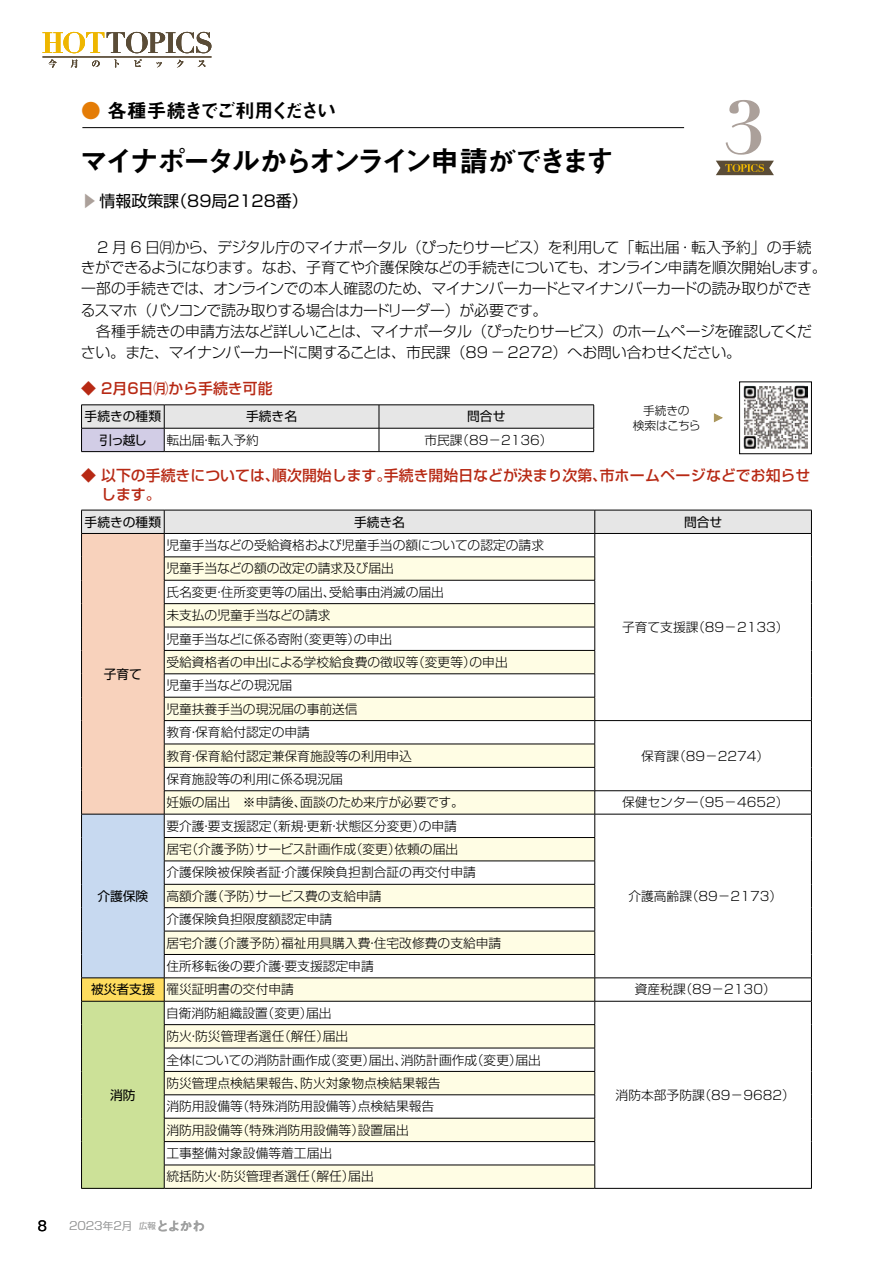
<style>
.page{position:relative;width:893px;height:1263px;background:#fff}
.page>*{position:absolute;margin:0;border:0;box-sizing:border-box;transform-origin:0 0}
.t1{font:29.25px "Midashi Go Pro MB31";letter-spacing:-.145em;color:#000}
.t2{font:19.65px "Midashi Go Pro MB31";letter-spacing:-.135em;color:#000}
.t3{font:15.9px "Shin Go Pro";color:#000}
.t4{font:300 14.85px/21.1px "Shin Go Pro";letter-spacing:-.035em;color:#000}
.t5{font:500 14.85px/19.2px "Shin Go Pro";color:#b72914}
.t6{font:13.35px "Midashi Go Pro MB31";color:#9fa0a0}
.t7{font:13.35px "Gothic MB101 Pro";color:#000}
.t8{font:300 12.75px/23.4px "Shin Go Pro";color:#000}
.t9{font:12.75px "Shin Go Pro";color:#000}
.t10{font:300 12.75px "Shin Go Pro";letter-spacing:-.02em;color:#000}
.t11{font:300 12.75px "Shin Go Pro";letter-spacing:-.025em;color:#000}
.t12{font:300 11.7px/14.9px "Shin Go Pro";letter-spacing:-.025em;color:#000;text-align:center}
.t13{font:300 11.1px "Shin Go Pro";color:#9fa0a0}
.s1{color:#e47c06}
.s2{color:#aba09a}
.s3{font-size:10.65px}
.s4{font-family:"Shin Go Pro";font-weight:300;font-size:8.55px}
</style>
<div class="page">
<svg style="left:48px;top:59px;width:9px;height:9px"></svg>
<svg style="left:71px;top:59px;width:6px;height:9px"></svg>
<svg style="left:92px;top:60px;width:8px;height:7px"></svg>
<svg style="left:114px;top:60px;width:5px;height:8px"></svg>
<svg style="left:134px;top:59px;width:8px;height:8px"></svg>
<svg style="left:156px;top:62px;width:6px;height:5px"></svg>
<svg style="left:177px;top:60px;width:6px;height:8px"></svg>
<svg style="left:198px;top:60px;width:7px;height:7px"></svg>
<svg style="left:43px;top:32px;width:168px;height:21px"></svg>
<hr style="left:43px;top:57px;width:168px;height:1px;background:#5a4c37">
<hr style="left:43px;top:70px;width:168px;height:1px;background:#5a4c37">
<svg style="left:726px;top:100px;width:35px;height:55px"></svg>
<svg style="left:716px;top:161px;width:58px;height:14px"></svg>
<hr style="left:82px;top:127px;width:602px;height:1px;background:#000">
<hr style="left:81px;top:1188px;width:83px;height:1px;background:#000">
<hr style="left:164px;top:1188px;width:431px;height:1px;background:#000">
<hr style="left:595px;top:1188px;width:217px;height:1px;background:#000">
<svg style="left:81px;top:510px;width:731px;height:678px"></svg>
<svg style="left:81px;top:405px;width:513px;height:47px"></svg>
<hr style="left:379px;top:451px;width:215px;height:1px;background:#000">
<img style="left:744px;top:386px;width:63px;height:63px">
<div style="left:739px;top:382px;width:73px;height:72px;border:1px solid #000"></div>
<svg style="left:714px;top:413px;width:8px;height:9px"></svg>
<p class="t7" style="left:38px;top:1215px;width:11px">8</p>
<h2 class="t2" style="left:81px;top:95px;width:257px"><span class="s1">●</span> 各種手続きでご利用ください</h2>
<h1 class="t1" style="left:79px;top:137px;width:537px">マイナポータルからオンライン申請ができます</h1>
<p class="t3" style="left:171px;top:188px;width:138px">（89局2128番(</p>
<p class="t3" style="left:81px;top:188px;width:99px"><span class="s2">⇔</span>情報政策課</p>
<p class="t4" style="left:81px;top:235px;width:747px;text-indent:17px">2 月 6 日㈪から、デジタル庁のマイナポータル（ぴったりサービス）を利用して「転出届・転入予約」の手続きができるようになります。なお、子育てや介護保険などの手続きについても、オンライン申請を順次開始します。一部の手続きでは、オンラインでの本人確認のため、マイナンバーカードとマイナンバーカードの読み取りができるスマホ（パソコンで読み取りする場合はカードリーダー）が必要です。<br>　各種手続きの申請方法など詳しいことは、マイナポータル（ぴったりサービス）のホームページを確認してください。また、マイナンバーカードに関することは、市民課（89 － 2272）へお問い合わせください。</p>
<p class="t5" style="left:81px;top:377px;width:193px">◆ 2月6日㈪から手続き可能</p>
<p class="t9" style="left:85px;top:406px;width:78px">手続きの種類</p>
<p class="t9" style="left:246px;top:406px;width:53px">手続き名</p>
<p class="t9" style="left:467px;top:406px;width:40px">問合せ</p>
<p class="t12" style="left:633px;top:401px;width:69px">手続きの<br>検索はこちら</p>
<p class="t9" style="left:100px;top:429px;width:49px">引っ越し</p>
<p class="t8" style="left:166px;top:427px;width:94px">転出届転入予約</p>
<p class="t8" style="left:200px;top:427px;width:14px">・</p>
<p class="t8" style="left:456px;top:427px;width:98px">)89－2136(</p>
<p class="t8" style="left:424px;top:427px;width:40px">市民課</p>
<p class="t5" style="left:81px;top:464px;width:200px">◆ 以下の手続きについては、　します。</p>
<p class="t5" style="left:272px;top:464px;width:121px">順次開始します。</p>
<p class="t5" style="left:384px;top:464px;width:225px">手続き開始日などが決まり次第、</p>
<p class="t5" style="left:600px;top:464px;width:212px">市ホームページなどでお知らせ</p>
<p class="t9" style="left:85px;top:511px;width:78px">手続きの種類</p>
<p class="t9" style="left:354px;top:511px;width:53px">手続き名</p>
<p class="t8" style="left:166px;top:532px;width:379px">児童手当などの受給資格および児童手当の額についての認定の請求</p>
<p class="t8" style="left:329px;top:555px;width:116px;text-indent:-163px">児童手当などの額の改定の請求及び届出<br>受給事由消滅の届出</p>
<p class="t8" style="left:166px;top:579px;width:171px">氏名変更住所変更等の届出、</p>
<p class="t8" style="left:166px;top:579px;width:166px;text-indent:46px">・<br>未支払の児童手当などの請求</p>
<p class="t9" style="left:104px;top:663px;width:40px">子育て</p>
<p class="t9" style="left:97px;top:885px;width:53px">介護保険</p>
<p class="t9" style="left:91px;top:979px;width:65px">被災者支援</p>
<p class="t9" style="left:110px;top:1084px;width:27px">消防</p>
<p class="t8" style="left:297px;top:625px;width:65px">（変更等）</p>
<p class="t11" style="left:166px;top:628px;width:138px">児童手当などに係る寄附</p>
<p class="t8" style="left:354px;top:625px;width:40px">の申出</p>
<p class="t8" style="left:412px;top:649px;width:65px">（変更等）</p>
<p class="t8" style="left:166px;top:649px;width:254px">受給資格者の申出による学校給食費の徴収等児童手当などの現況届<br>児童扶養手当の現況届の事前送信<br>教育保育給付認定の申請</p>
<p class="t8" style="left:469px;top:649px;width:40px">の申出</p>
<p class="t8" style="left:187px;top:719px;width:14px">・</p>
<p class="t8" style="left:166px;top:742px;width:247px">教育保育給付認定兼保育施設等の利用申込</p>
<p class="t8" style="left:166px;top:742px;width:178px;text-indent:21px">・<br>保育施設等の利用に係る現況届</p>
<p class="t10" style="left:300px;top:792px;width:165px">面談のため来庁が必要です。</p>
<p class="t8" style="left:166px;top:789px;width:142px">妊娠の届出　※申請後、</p>
<p class="t8" style="left:265px;top:812px;width:161px">（新規更新状態区分変更）</p>
<p class="t8" style="left:166px;top:812px;width:107px">要介護要支援認定</p>
<p class="t8" style="left:419px;top:812px;width:40px">の申請</p>
<p class="t8" style="left:200px;top:812px;width:14px">・</p>
<p class="t8" style="left:299px;top:812px;width:14px">・</p>
<p class="t8" style="left:328px;top:812px;width:14px">・</p>
<p class="t8" style="left:256px;top:836px;width:102px">サービス計画作成</p>
<p class="t8" style="left:186px;top:836px;width:78px">（介護予防）</p>
<p class="t8" style="left:350px;top:836px;width:53px">（変更）</p>
<p class="t8" style="left:394px;top:836px;width:65px">依頼の届出</p>
<p class="t8" style="left:166px;top:836px;width:311px">居宅<br>介護保険被保険者証介護保険負担割合証の再交付申請</p>
<p class="t8" style="left:256px;top:859px;width:128px;text-indent:21px">・<br>サービス費の支給申請</p>
<p class="t8" style="left:211px;top:883px;width:53px">（予防）</p>
<p class="t8" style="left:166px;top:883px;width:53px">高額介護</p>
<p class="t8" style="left:166px;top:906px;width:167px">介護保険負担限度額認定申請</p>
<p class="t8" style="left:281px;top:929px;width:222px">福祉用具購入費住宅改修費の支給申請</p>
<p class="t8" style="left:211px;top:929px;width:78px">（介護予防）</p>
<p class="t8" style="left:166px;top:929px;width:209px">居宅介護<br>住所移転後の要介護要支援認定申請</p>
<p class="t8" style="left:366px;top:929px;width:14px">・</p>
<p class="t8" style="left:276px;top:953px;width:14px">・</p>
<p class="t8" style="left:166px;top:976px;width:129px">罹災証明書の交付申請</p>
<p class="t8" style="left:262px;top:1000px;width:53px">（変更）</p>
<p class="t8" style="left:166px;top:1000px;width:103px">自衛消防組織設置</p>
<p class="t8" style="left:306px;top:1000px;width:27px">届出</p>
<p class="t8" style="left:278px;top:1023px;width:53px">（解任）</p>
<p class="t8" style="left:166px;top:1023px;width:120px">防火防災管理者選任</p>
<p class="t8" style="left:323px;top:1023px;width:27px">届出</p>
<p class="t8" style="left:187px;top:1023px;width:14px">・</p>
<p class="t8" style="left:324px;top:1046px;width:53px">（変更）</p>
<p class="t8" style="left:471px;top:1046px;width:53px">（変更）</p>
<p class="t8" style="left:300px;top:1046px;width:142px;text-indent:-134px">全体についての消防計画作成<br>防火対象物点検結果報告</p>
<p class="t8" style="left:401px;top:1046px;width:78px">消防計画作成</p>
<p class="t8" style="left:369px;top:1046px;width:40px">届出、</p>
<p class="t8" style="left:516px;top:1046px;width:27px">届出</p>
<p class="t8" style="left:166px;top:1070px;width:142px">防災管理点検結果報告、</p>
<p class="t8" style="left:237px;top:1093px;width:129px">（特殊消防用設備等）</p>
<p class="t8" style="left:166px;top:1093px;width:78px">消防用設備等</p>
<p class="t8" style="left:358px;top:1093px;width:78px">点検結果報告</p>
<p class="t8" style="left:237px;top:1116px;width:129px">（特殊消防用設備等）</p>
<p class="t8" style="left:166px;top:1116px;width:167px">消防用設備等<br>工事整備対象設備等着工届出</p>
<p class="t8" style="left:358px;top:1116px;width:53px">設置届出</p>
<p class="t8" style="left:304px;top:1163px;width:53px">（解任）</p>
<p class="t8" style="left:166px;top:1163px;width:145px">統括防火防災管理者選任</p>
<p class="t8" style="left:348px;top:1163px;width:27px">届出</p>
<p class="t8" style="left:213px;top:1163px;width:14px">・</p>
<p class="t13" style="left:69px;top:1217px;width:65px">2023<span class="s3">年</span>2<span class="s3">月</span></p>
<p class="t6" style="left:139px;top:1215px;width:68px"><span class="s4">広報</span>とよかわ</p>
<p class="t9" style="left:684px;top:511px;width:40px">問合せ</p>
<p class="t8" style="left:692px;top:614px;width:98px">)89－2133(</p>
<p class="t8" style="left:622px;top:614px;width:78px">子育て支援課</p>
<p class="t8" style="left:673px;top:742px;width:98px">)89－2274(</p>
<p class="t8" style="left:641px;top:742px;width:40px">保育課</p>
<p class="t8" style="left:692px;top:789px;width:98px">)95－4652(</p>
<p class="t8" style="left:622px;top:789px;width:78px">保健センター</p>
<p class="t8" style="left:686px;top:883px;width:98px">)89－2173(</p>
<p class="t8" style="left:628px;top:883px;width:65px">介護高齢課</p>
<p class="t8" style="left:679px;top:976px;width:98px">)89－2130(</p>
<p class="t8" style="left:635px;top:976px;width:53px">資産税課</p>
<p class="t8" style="left:698px;top:1081px;width:98px">)89－9682(</p>
<p class="t8" style="left:616px;top:1081px;width:91px">消防本部予防課</p>
</div>
